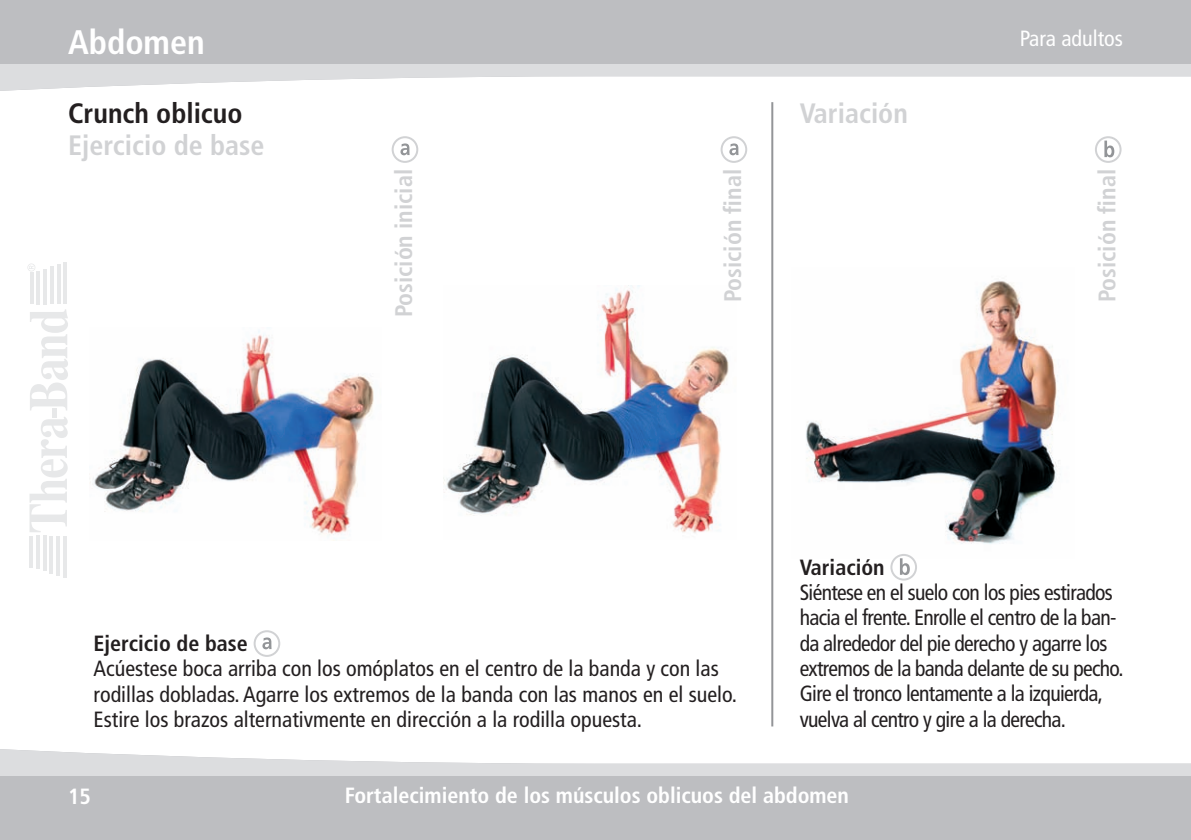
<style>
.page{position:relative;width:1191px;height:840px;background:#fff}
.page>*{position:absolute;margin:0;border:0;box-sizing:border-box;transform-origin:0 0}
.t1{font:700 condensed 34px "Frutiger";color:#fff}
.t2{font:700 condensed 28px "Frutiger";color:#d1d2d4}
.t3{font:700 condensed 28px "Frutiger";color:#231f20}
.t4{font:700 condensed 24px "Frutiger";color:#d1d2d4}
.t5{font:condensed 22px/25.2px "Frutiger";letter-spacing:-.03em;color:#231f20}
.t6{font:condensed 22px/25.2px "Frutiger";color:#231f20}
.t7{font:700 condensed 22px "Frutiger";color:#fff}
.t8{font:700 condensed 22px "Frutiger";color:#231f20}
.t9{font:condensed 22px "Frutiger";color:#fff}
</style>
<div class="page">
<img style="left:90px;top:330px;width:284px;height:205px">
<img style="left:444px;top:285px;width:285px;height:248px">
<img style="left:806px;top:281px;width:254px;height:277px">
<div style="left:0;top:0;width:1191px;height:64px;background:#bdbec1"></div>
<svg style="left:0;top:64px;width:1191px;height:27px;fill:#dcdddf"></svg>
<div style="left:0;top:775px;width:1191px;height:64px;background:#bdbec1"></div>
<svg style="left:0;top:749px;width:1191px;height:26px;fill:#dcdddf"></svg>
<hr style="left:63px;top:535px;width:4px;height:42px;background:#e7e8e9">
<hr style="left:29px;top:535px;width:4px;height:32px;background:#e7e8e9">
<hr style="left:36px;top:535px;width:4px;height:33px;background:#e7e8e9">
<hr style="left:43px;top:535px;width:4px;height:35px;background:#e7e8e9">
<hr style="left:49px;top:535px;width:4px;height:38px;background:#e7e8e9">
<hr style="left:56px;top:535px;width:4px;height:40px;background:#e7e8e9">
<hr style="left:63px;top:262px;width:4px;height:42px;background:#e7e8e9">
<hr style="left:30px;top:273px;width:3px;height:31px;background:#e7e8e9">
<hr style="left:36px;top:271px;width:4px;height:33px;background:#e7e8e9">
<hr style="left:43px;top:269px;width:4px;height:35px;background:#e7e8e9">
<hr style="left:50px;top:266px;width:4px;height:38px;background:#e7e8e9">
<hr style="left:57px;top:264px;width:3px;height:40px;background:#e7e8e9">
<svg style="left:27px;top:263px;width:8px;height:8px"></svg>
<svg style="left:30px;top:416px;width:38px;height:116px"></svg>
<svg style="left:30px;top:309px;width:38px;height:101px"></svg>
<hr style="left:52px;top:407px;width:4px;height:10px;background:#e7e8e9">
<svg style="left:400px;top:143px;width:9px;height:12px"></svg>
<div style="left:392px;top:136px;width:26px;height:27px;border:2px solid #d1d2d4;border-radius:50%"></div>
<svg style="left:729px;top:143px;width:9px;height:12px"></svg>
<div style="left:720px;top:136px;width:27px;height:27px;border:2px solid #d1d2d4;border-radius:50%"></div>
<svg style="left:1104px;top:140px;width:10px;height:17px"></svg>
<div style="left:1095px;top:136px;width:26px;height:27px;border:2px solid #d1d2d4;border-radius:50%"></div>
<svg style="left:262px;top:637px;width:9px;height:12px"></svg>
<div style="left:254px;top:630px;width:26px;height:26px;border:2px solid #d1d2d4;border-radius:50%"></div>
<svg style="left:900px;top:558px;width:10px;height:16px"></svg>
<div style="left:890px;top:553px;width:27px;height:27px;border:2px solid #d1d2d4;border-radius:50%"></div>
<hr style="left:771px;top:102px;width:2px;height:624px;background:#939598">
<h1 class="t1" style="left:68px;top:28px;width:138px">Abdomen</h1>
<p class="t9" style="left:1019px;top:29px;width:105px">Para adultos</p>
<p class="t3" style="left:68px;top:102px;width:176px">Crunch oblicuo</p>
<p class="t2" style="left:68px;top:134px;width:198px">Ejercicio de base</p>
<p class="t2" style="left:799px;top:102px;width:110px">Variación</p>
<p class="t4" style="left:394px;top:317px;width:150px;rotate:-90deg">Posición inicial</p>
<p class="t4" style="left:723px;top:302px;width:134px;rotate:-90deg">Posición final</p>
<p class="t4" style="left:1097px;top:302px;width:134px;rotate:-90deg">Posición final</p>
<p class="t8" style="left:94px;top:634px;width:156px">Ejercicio de base</p>
<p class="t6" style="left:94px;top:657px;width:645px">Acúestese boca arriba con los omóplatos en el centro de la banda y con las rodillas dobladas. Agarre los extremos de la banda con las manos en el suelo.<br>Estire los brazos alternativmente en dirección a la rodilla opuesta.</p>
<p class="t8" style="left:799px;top:557px;width:86px">Variación</p>
<p class="t5" style="left:799px;top:581px;width:325px">Siéntese en el suelo con los pies estirados hacia el frente. Enrolle el centro de la ban&shy;da alrededor del pie derecho y agarre los extremos de la banda delante de su pecho.<br>Gire el tronco lentamente a la izquierda, vuelva al centro y gire a la derecha.</p>
<p class="t7" style="left:68px;top:786px;width:24px">15</p>
<p class="t7" style="left:345px;top:786px;width:506px">Fortalecimiento de los músculos oblicuos del abdomen</p>
</div>
